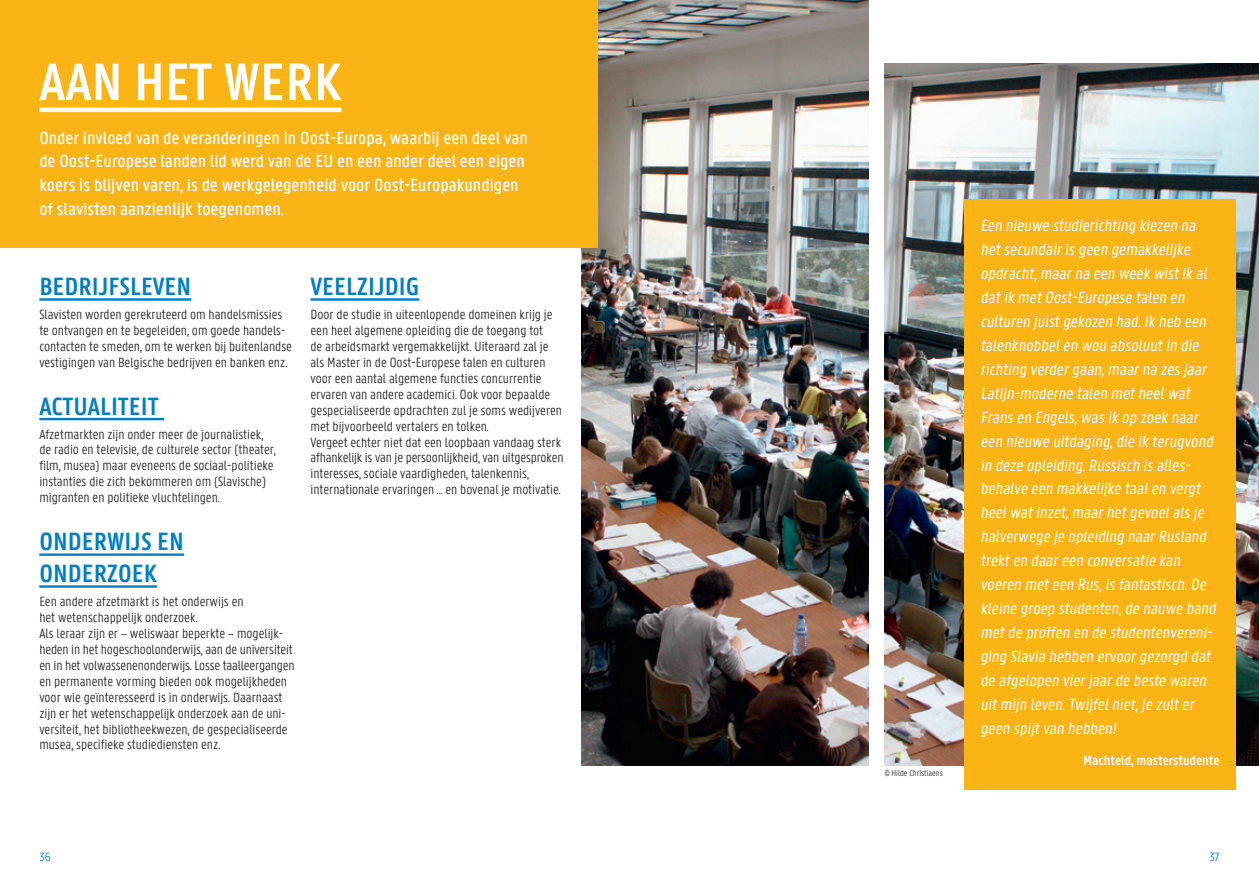
<style>
.page{position:relative;width:1259px;height:893px;background:#fff}
.page>*{position:absolute;margin:0;border:0;box-sizing:border-box;transform-origin:0 0}
.t1{font:600 56.25px "U Gent Panno Text";color:#fff}
.t2{font:600 26.7px/32px "U Gent Panno Text";color:#007ec5}
.t3{font:500 18.75px/24px "U Gent Panno Text";color:#fff}
.t4{font:17.25px/23.9px "U Gent Panno Text";color:#fff}
.t5{font:300 14.25px/15.9px "U Gent Panno Text";color:#231f20}
.t6{font:600 14.25px "U Gent Panno Text";color:#fff}
.t7{font:300 12.75px "U Gent Panno Text";color:#007ec5}
.t8{font:300 9px "U Gent Panno Text";color:#231f20}
</style>
<div class="page">
<img style="left:884px;top:64px;width:375px;height:701px">
<img style="left:581px;top:0;width:287px;height:765px">
<div style="left:0;top:0;width:597px;height:247px;background:#fbb416"></div>
<hr style="left:39px;top:108px;width:302px;height:4px;background:#fff">
<hr style="left:39px;top:298px;width:152px;height:3px;background:#007ec5">
<hr style="left:39px;top:418px;width:125px;height:2px;background:#007ec5">
<hr style="left:39px;top:553px;width:145px;height:3px;background:#007ec5">
<hr style="left:39px;top:585px;width:118px;height:3px;background:#007ec5">
<hr style="left:310px;top:298px;width:109px;height:3px;background:#007ec5">
<div style="left:964px;top:199px;width:271px;height:590px;background:#fbb416"></div>
<h1 class="t1" style="left:39px;top:48px;width:304px">AAN HET WERK</h1>
<p class="t3" style="left:39px;top:125px;width:490px">Onder invloed van de veranderingen in Oost-Europa, waarbij een deel van de Oost-Europese landen lid werd van de EU en een ander deel een eigen koers is blijven varen, is de werkgelegenheid voor Oost-Europakundigen of slavisten aanzienlijk toegenomen.</p>
<h2 class="t2" style="left:39px;top:270px;width:153px">BEDRIJFSLEVEN</h2>
<p class="t5" style="left:39px;top:306px;width:254px">Slavisten worden gerekruteerd om handelsmissies te ontvangen en te begeleiden, om goede handels&shy;contacten te smeden, om te werken bij buitenlandse vestigingen van Belgische bedrijven en banken enz.</p>
<h2 class="t2" style="left:39px;top:390px;width:121px">ACTUALITEIT</h2>
<p class="t5" style="left:39px;top:426px;width:238px">Afzetmarkten zijn onder meer de journalistiek, de radio en televisie, de culturele sector (theater, film, musea) maar eveneens de sociaal-politieke instanties die zich bekommeren om (Slavische) migranten en politieke vluchtelingen.</p>
<h2 class="t2" style="left:39px;top:525px;width:146px">ONDERWIJS EN<br>ONDERZOEK</h2>
<p class="t5" style="left:39px;top:593px;width:257px">Een andere afzetmarkt is het onderwijs en<br>het wetenschappelijk onderzoek.<br>Als leraar zijn er – weliswaar beperkte – mogelijk&shy;heden in het hogeschoolonderwijs, aan de universiteit en in het volwassenenonderwijs. Losse taalleergangen en permanente vorming bieden ook mogelijkheden voor wie geïnteresseerd is in onderwijs. Daarnaast zijn er het wetenschappelijk onderzoek aan de uni&shy;versiteit, het bibliotheekwezen, de gespecialiseerde musea, specifieke studiediensten enz.</p>
<h2 class="t2" style="left:310px;top:270px;width:110px">VEELZIJDIG</h2>
<p class="t5" style="left:310px;top:306px;width:254px">Door de studie in uiteenlopende domeinen krijg je een heel algemene opleiding die de toegang tot<br>de arbeidsmarkt vergemakkelijkt. Uiteraard zal je als Master in de Oost-Europese talen en culturen voor een aantal algemene functies concurrentie ervaren van andere academici. Ook voor bepaalde gespecialiseerde opdrachten zul je soms wedijveren met bijvoorbeeld vertalers en tolken.<br>Vergeet echter niet dat een loopbaan vandaag sterk afhankelijk is van je persoonlijkheid, van uitgesproken interesses, sociale vaardigheden, talenkennis, internationale ervaringen … en bovenal je motivatie.</p>
<p class="t8" style="left:884px;top:768px;width:60px">© Hilde Christiaens</p>
<p class="t4" style="left:980px;top:214px;width:240px">Een nieuwe studierichting kiezen na hetsecundairis geen gemakkelijke opdracht,maarna een week wistik al datik metOost- Europese talen en culturen juistgekozen had.Ik heb een talenknobbelen wou absoluutin die richting verdergaan,maarna zes jaar Latijn- moderne talen metheelwat Frans en Engels,was ik op zoek naar een nieuwe uitdaging,die ik terugvond in deze opleiding.Russisch is alles&shy;behalve een makkelijke taalen vergt heelwatinzet,maarhetgevoelals je halverwege je opleiding naarRusland trekten daareen conversatie kan voeren meteen Rus,is fantastisch.De kleine groep studenten,de nauwe band metde proffen en de studentenvereni&shy;ging Slavia hebben ervoorgezorgd dat de afgelopen vierjaarde beste waren uitmijn leven.Twijfelniet,je zulter geen spijtvan hebben!</p>
<p class="t6" style="left:1083px;top:752px;width:138px">Machteld, masterstudente</p>
<p class="t7" style="left:39px;top:849px;width:13px">36</p>
<p class="t7" style="left:1209px;top:849px;width:12px">37</p>
</div>
